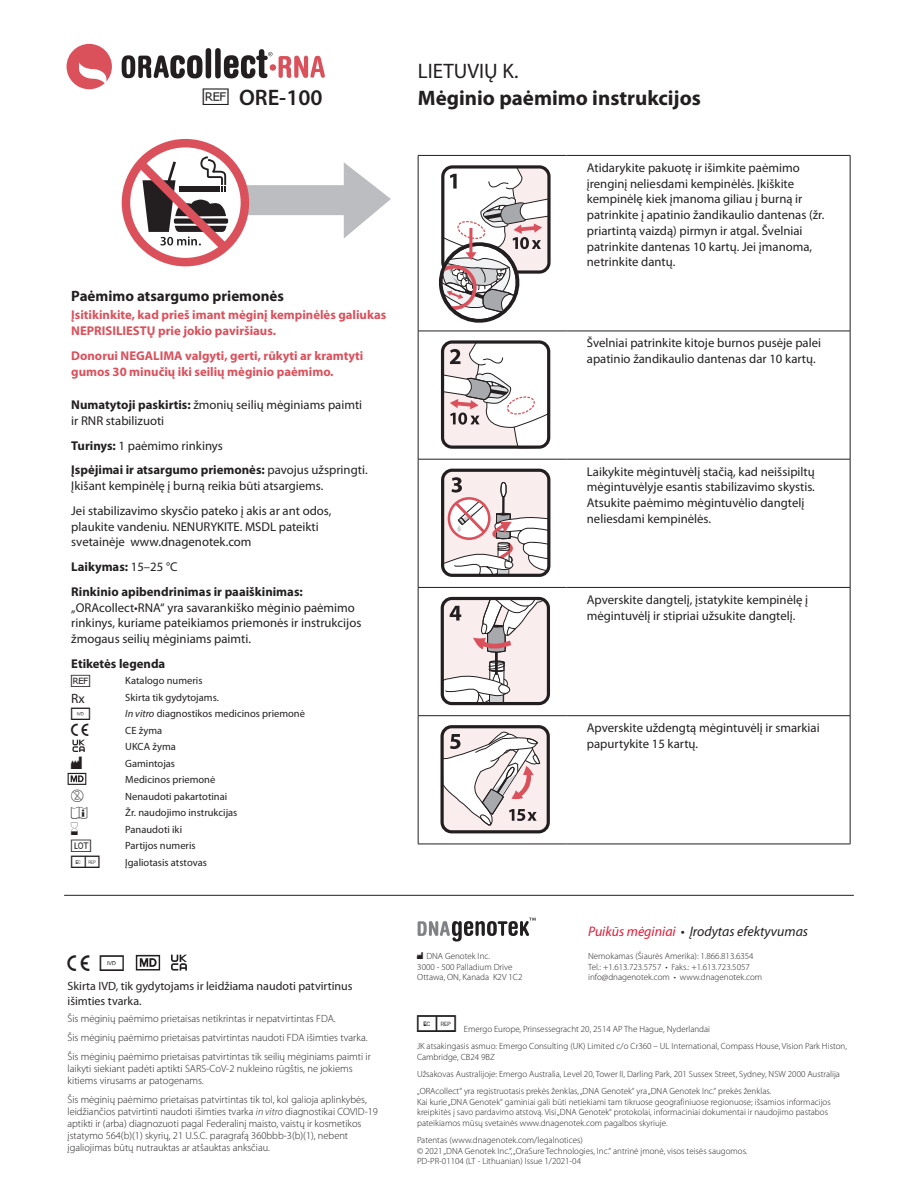
<style>
.page{position:relative;width:918px;height:1188px;background:#fff}
.page>*{position:absolute;margin:0;border:0;box-sizing:border-box;transform-origin:0 0}
.t1{font:600 22.5px "Myriad Pro";color:#231f20}
.t2{font:22.5px "MDD EN980";color:#231f20}
.t3{font:700 21px "Myriad Pro";color:#231f20}
.t4{font:21px "Myriad Pro";color:#231f20}
.t5{font:21px "MDD EN980";color:#231f20}
.t6{font:16.5px "MDD EN980";color:#231f20}
.t7{font:700 15px "Myriad Pro";color:#231f20}
.t8{font:italic 13.8px "Myriad Pro";color:#231f20}
.t9{font:13.5px "Myriad Pro";color:#231f20}
.t10{font:12.75px/15.8px "Myriad Pro";color:#231f20}
.t11{font:700 12.75px/15.8px "Myriad Pro";color:#da515c}
.t12{font:700 12.75px/24.8px "Myriad Pro";color:#231f20}
.t13{font:12px/14.4px "Myriad Pro";color:#231f20}
.t14{font:300 10.5px/12px "Myriad Pro";color:#231f20}
.t15{font:10.5px/16.5px "Myriad Pro";color:#231f20}
.t16{font:300 9px/10.5px "Myriad Pro";color:#231f20}
.s1{font-family:"MDD EN980";font-weight:400}
.s2{font-weight:700}
.s3{font-weight:400}
.s4{font-style:italic}
.s5{font-family:"MDD EN980";font-size:16.5px}
.s6{color:#e51836}
</style>
<div class="page">
<svg style="left:418px;top:918px;width:118px;height:24px"></svg>
<svg style="left:279px;top:56px;width:46px;height:22px"></svg>
<div style="left:270px;top:64px;width:6px;height:7px;background:#da515c;border-radius:50%"></div>
<svg style="left:67px;top:44px;width:45px;height:45px"></svg>
<svg style="left:122px;top:48px;width:151px;height:30px"></svg>
<svg style="left:171px;top:955px;width:16px;height:16px"></svg>
<svg style="left:136px;top:955px;width:24px;height:16px"></svg>
<hr style="left:64px;top:895px;width:790px;height:1px;background:#231f20">
<svg style="left:72px;top:740px;width:13px;height:12px"></svg>
<svg style="left:68px;top:773px;width:18px;height:12px"></svg>
<div style="left:122px;top:139px;width:127px;height:127px;border:8px solid #da515c;border-radius:50%"></div>
<svg style="left:129px;top:151px;width:262px;height:109px"></svg>
<hr style="left:418px;top:155px;width:149px;height:1px;background:#231f20">
<hr style="left:418px;top:156px;width:1px;height:175px;background:#231f20">
<hr style="left:567px;top:155px;width:283px;height:1px;background:#231f20">
<hr style="left:850px;top:156px;width:1px;height:175px;background:#231f20">
<hr style="left:418px;top:331px;width:149px;height:1px;background:#231f20">
<hr style="left:418px;top:331px;width:1px;height:128px;background:#231f20">
<hr style="left:567px;top:331px;width:283px;height:1px;background:#231f20">
<hr style="left:850px;top:331px;width:1px;height:128px;background:#231f20">
<hr style="left:418px;top:459px;width:149px;height:1px;background:#231f20">
<hr style="left:418px;top:459px;width:1px;height:128px;background:#231f20">
<hr style="left:567px;top:459px;width:283px;height:1px;background:#231f20">
<hr style="left:850px;top:459px;width:1px;height:128px;background:#231f20">
<hr style="left:418px;top:587px;width:149px;height:1px;background:#231f20">
<hr style="left:418px;top:588px;width:1px;height:128px;background:#231f20">
<hr style="left:567px;top:587px;width:283px;height:1px;background:#231f20">
<hr style="left:850px;top:588px;width:1px;height:128px;background:#231f20">
<hr style="left:418px;top:715px;width:149px;height:1px;background:#231f20">
<hr style="left:418px;top:716px;width:1px;height:128px;background:#231f20">
<hr style="left:567px;top:715px;width:283px;height:1px;background:#231f20">
<hr style="left:850px;top:716px;width:1px;height:128px;background:#231f20">
<hr style="left:418px;top:844px;width:149px;height:1px;background:#231f20">
<hr style="left:567px;top:844px;width:283px;height:1px;background:#231f20">
<svg style="left:439px;top:166px;width:111px;height:157px"></svg>
<svg style="left:442px;top:341px;width:108px;height:108px"></svg>
<div style="left:442px;top:470px;width:107px;height:105px;background:#faedee;border-radius:10px"></div>
<div style="left:441px;top:469px;width:109px;height:108px;border:3px solid #231f20;border-radius:10px"></div>
<svg style="left:442px;top:477px;width:108px;height:100px"></svg>
<div style="left:441px;top:597px;width:109px;height:108px;border:3px solid #231f20;border-radius:10px"></div>
<svg style="left:441px;top:597px;width:103px;height:107px"></svg>
<div style="left:442px;top:727px;width:106px;height:105px;background:#faedee;border-radius:10px"></div>
<div style="left:441px;top:725px;width:109px;height:108px;border:3px solid #231f20;border-radius:10px"></div>
<svg style="left:441px;top:730px;width:99px;height:96px"></svg>
<h1 class="t1" style="left:203px;top:83px;width:121px"><span class="s1">h</span> ORE-100</h1>
<h3 class="t7" style="left:71px;top:286px;width:214px">Paėmimo atsargumo priemonės</h3>
<h3 class="t11" style="left:71px;top:307px;width:317px">Įsitikinkite, kad prieš imant mėginį kempinėlės galiukas<br>NEPRISILIESTŲ prie jokio paviršiaus.</h3>
<h3 class="t11" style="left:71px;top:347px;width:294px">Donorui NEGALIMA valgyti, gerti, rūkyti ar kramtyti gumos 30 minučių iki seilių mėginio paėmimo.</h3>
<h3 class="t10" style="left:71px;top:397px;width:292px"><span class="s2">Numatytoji paskirtis:</span> žmonių seilių mėginiams paimti ir RNR stabilizuoti</h3>
<h3 class="t12" style="left:71px;top:433px;width:298px">Turinys: <span class="s3">1 paėmimo rinkinys<br></span>Įspėjimai ir atsargumo priemonės: <span class="s3">pavojus užspringti.</span></h3>
<h3 class="t10" style="left:71px;top:473px;width:262px;line-height:24.8px">Įkišant kempinėlę į burną reikia būti atsargiems.<br>Jei stabilizavimo skysčio pateko į akis ar ant odos,</h3>
<h3 class="t10" style="left:71px;top:518px;width:249px">plaukite vandeniu. NENURYKITE. MSDL pateikti svetainėje www.dnagenotek.com</h3>
<h3 class="t12" style="left:71px;top:554px;width:233px">Laikymas: <span class="s3">15–25 °C<br></span>Rinkinio apibendrinimas ir paaiškinimas:</h3>
<h3 class="t10" style="left:71px;top:599px;width:292px">„ORAcollect•RNA“ yra savarankiško mėginio paėmimo rinkinys, kuriame pateikiamos priemonės ir instrukcijos žmogaus seilių mėginiams paimti.</h3>
<h3 class="t12" style="left:71px;top:651px;width:96px">Etiketės legenda</h3>
<h3 class="t6" style="left:71px;top:674px;width:25px">h</h3>
<p class="t15" style="left:125px;top:673px;width:79px">Katalogo numeris</p>
<h3 class="t9" style="left:71px;top:690px;width:15px">Rx</h3>
<p class="t15" style="left:125px;top:689px;width:95px">Skirta tik gydytojams.</p>
<h3 class="t6" style="left:71px;top:707px;width:25px">V</h3>
<p class="t15" style="left:125px;top:706px;width:181px"><span class="s4">In vitro</span> diagnostikos medicinos priemonė</p>
<h3 class="t6" style="left:71px;top:724px;width:23px">C</h3>
<p class="t15" style="left:125px;top:722px;width:52px">CE žyma<br>UKCA žyma</p>
<h3 class="t6" style="left:71px;top:757px;width:14px">M</h3>
<p class="t15" style="left:125px;top:755px;width:92px">Gamintojas<br>Medicinos priemonė</p>
<h3 class="t6" style="left:71px;top:790px;width:14px">D</h3>
<p class="t15" style="left:125px;top:788px;width:104px">Nenaudoti pakartotinai</p>
<h3 class="t6" style="left:71px;top:806px;width:21px">i</h3>
<p class="t15" style="left:125px;top:805px;width:114px">Žr. naudojimo instrukcijas</p>
<h3 class="t6" style="left:71px;top:823px;width:10px">H</h3>
<p class="t15" style="left:125px;top:821px;width:58px">Panaudoti iki</p>
<h3 class="t6" style="left:71px;top:839px;width:26px">g</h3>
<p class="t15" style="left:71px;top:838px;width:137px;text-indent:54px">Partijos numeris<br><span class="s5">P</span> Įgaliotasis atstovas</p>
<h2 class="t5" style="left:68px;top:955px;width:63px">CV</h2>
<h3 class="t13" style="left:68px;top:979px;width:287px">Skirta IVD, tik gydytojams ir leidžiama naudoti patvirtinus išimties tvarka.</h3>
<p class="t14" style="left:68px;top:1009px;width:305px;line-height:18.8px">Šis mėginių paėmimo prietaisas netikrintas ir nepatvirtintas FDA.<br>Šis mėginių paėmimo prietaisas patvirtintas naudoti FDA išimties tvarka.<br>Šis mėginių paėmimo prietaisas patvirtintas tik seilių mėginiams paimti ir</p>
<p class="t14" style="left:68px;top:1062px;width:287px">laikyti siekiant padėti aptikti SARS-CoV-2 nukleino rūgštis, ne jokiems kitiems virusams ar patogenams.</p>
<p class="t14" style="left:68px;top:1093px;width:312px">Šis mėginių paėmimo prietaisas patvirtintas tik tol, kol galioja aplinkybės, leidžiančios patvirtinti naudoti išimties tvarka <span class="s4">in vitro</span> diagnostikai COVID-19 aptikti ir (arba) diagnozuoti pagal Federalinį maisto, vaistų ir kosmetikos įstatymo 564(b)(1) skyrių, 21 U.S.C. paragrafą 360bbb-3(b)(1), nebent įgaliojimas būtų nutrauktas ar atšauktas anksčiau.</p>
<h2 class="t4" style="left:418px;top:58px;width:102px">LIETUVIŲ K.</h2>
<h2 class="t3" style="left:418px;top:85px;width:285px">Mėginio paėmimo instrukcijos</h2>
<p class="t10" style="left:587px;top:159px;width:239px">Atidarykite pakuotę ir išimkite paėmimo įrenginį neliesdami kempinėlės. Įkiškite kempinėlę kiek įmanoma giliau į burną ir patrinkite į apatinio žandikaulio dantenas (žr. priartintą vaizdą) pirmyn ir atgal. Švelniai patrinkite dantenas 10 kartų. Jei įmanoma, netrinkite dantų.</p>
<h3 class="t10" style="left:587px;top:335px;width:236px">Švelniai patrinkite kitoje burnos pusėje palei apatinio žandikaulio dantenas dar 10 kartų.</h3>
<h3 class="t10" style="left:587px;top:463px;width:230px">Laikykite mėgintuvėlį stačią, kad neišsipiltų mėgintuvėlyje esantis stabilizavimo skystis.<br>Atsukite paėmimo mėgintuvėlio dangtelį neliesdami kempinėlės.</h3>
<h3 class="t10" style="left:587px;top:591px;width:223px">Apverskite dangtelį, įstatykite kempinėlę į mėgintuvėlį ir stipriai užsukite dangtelį.</h3>
<h3 class="t10" style="left:587px;top:720px;width:234px">Apverskite uždengtą mėgintuvėlį ir smarkiai papurtykite 15 kartų.</h3>
<h3 class="t8" style="left:588px;top:923px;width:221px"><span class="s6">Puikūs mėginiai</span> • Įrodytas efektyvumas</h3>
<p class="t16" style="left:417px;top:951px;width:107px"><span class="s1">M</span> DNA Genotek Inc.<br>3000 - 500 Palladium Drive<br>Ottawa, ON, Kanada K2V 1C2</p>
<p class="t16" style="left:588px;top:951px;width:167px">Nemokamas (Šiaurės Amerika): 1.866.813.6354<br>Tel.: +1.613.723.5757 • Faks.: +1.613.723.5057</p>
<p class="t16" style="left:588px;top:972px;width:176px">info@dnagenotek.com • www.dnagenotek.com</p>
<h1 class="t2" style="left:417px;top:1015px;width:48px">P</h1>
<p class="t16" style="left:417px;top:1020px;width:431px;line-height:17.2px;text-indent:47px">Emergo Europe, Prinsessegracht 20, 2514 AP The Hague, Nyderlandai<br>JK atsakingasis asmuo: Emergo Consulting (UK) Limited c/o Cr360 – UL International, Compass House, Vision Park Histon,</p>
<p class="t16" style="left:417px;top:1048px;width:425px;line-height:17.2px">Cambridge, CB24 9BZ<br>Užsakovas Australijoje: Emergo Australia, Level 20, Tower II, Darling Park, 201 Sussex Street, Sydney, NSW 2000 Australija „ORAcollect“ yra registruotasis prekės ženklas, „DNA Genotek“ yra „DNA Genotek Inc.“ prekės ženklas.</p>
<p class="t16" style="left:417px;top:1096px;width:415px">Kai kurie „DNA Genotek“ gaminiai gali būti netiekiami tam tikruose geografiniuose regionuose; išsamios informacijos kreipkitės į savo pardavimo atstovą. Visi „DNA Genotek“ protokolai, informaciniai dokumentai ir naudojimo pastabos pateikiamos mūsų svetainės www.dnagenotek.com pagalbos skyriuje.</p>
<p class="t16" style="left:417px;top:1135px;width:332px">Patentas (www.dnagenotek.com/legalnotices)<br>© 2021 „DNA Genotek Inc.“, „OraSure Technologies, Inc.“ antrinė įmonė, visos teisės saugomos.<br>PD-PR-01104 (LT - Lithuanian) Issue 1/2021-04</p>
</div>
